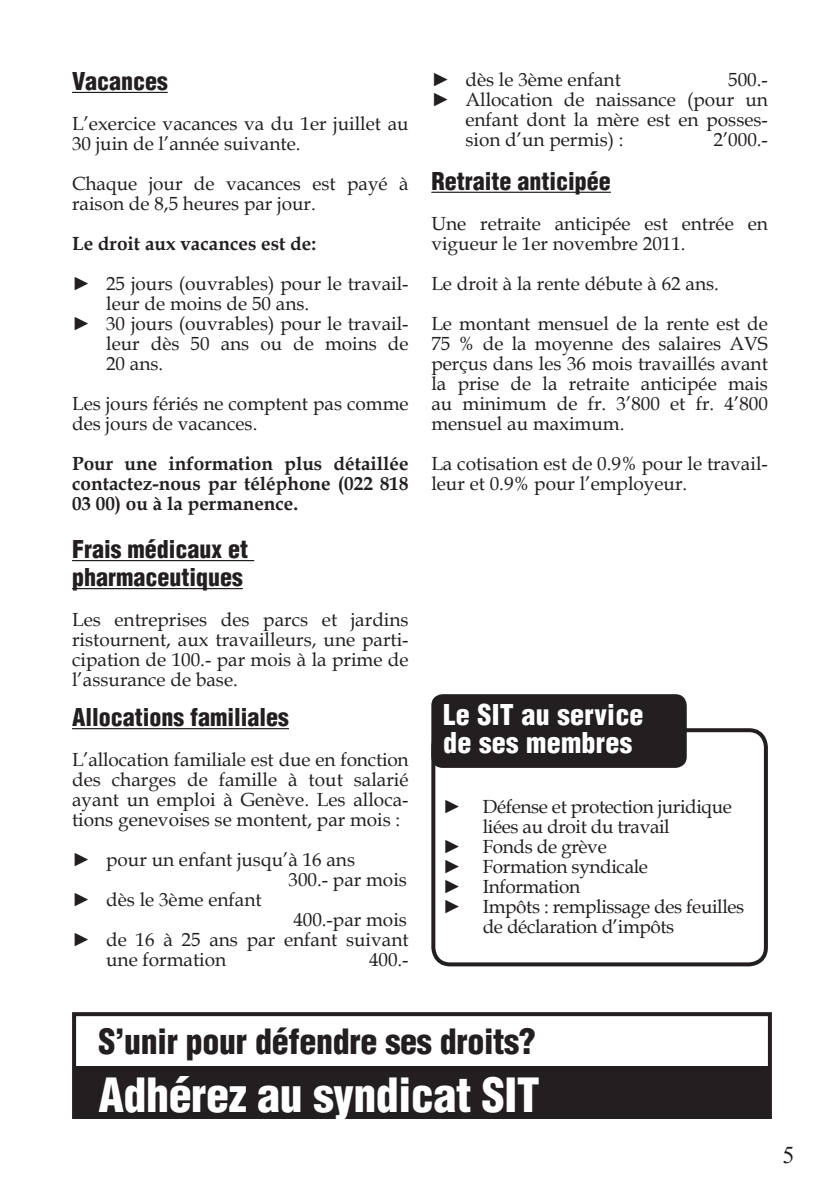
<style>
.page{position:relative;width:840px;height:1191px;background:#fff}
.page>*{position:absolute;margin:0;border:0;box-sizing:border-box;transform-origin:0 0}
.t1{font:900 condensed 46px "Helvetica";letter-spacing:-.01em;color:#fff}
.t2{font:900 condensed 34px "Helvetica";letter-spacing:-.01em;color:#231f20}
.t3{font:900 condensed 28px/28px "Helvetica";letter-spacing:.01em;color:#fff}
.t4{font:900 condensed 24px/28px "Helvetica";color:#231f20}
.t5{font:24px "Times New Roman";color:#231f20}
.t6{font:19px/20px "Book Antiqua";color:#231f20}
.t7{font:19px "Book Antiqua";letter-spacing:-.02em;color:#231f20}
.t8{font:700 19px/20px "Book Antiqua";color:#231f20;text-align:justify}
</style>
<div class="page">
<hr style="left:72px;top:92px;width:96px;height:1px;background:#231f20">
<hr style="left:72px;top:560px;width:182px;height:1px;background:#231f20">
<hr style="left:72px;top:588px;width:171px;height:1px;background:#231f20">
<hr style="left:72px;top:728px;width:217px;height:1px;background:#231f20">
<hr style="left:431px;top:192px;width:179px;height:1px;background:#231f20">
<div style="left:431px;top:728px;width:336px;height:238px;border:4px solid #231f20;border-radius:17px"></div>
<div style="left:431px;top:694px;width:255px;height:74px;background:#231f20;border-radius:11px"></div>
<div style="left:72px;top:1012px;width:699px;height:107px;border:4px solid #231f20"></div>
<div style="left:74px;top:1066px;width:695px;height:53px;background:#231f20"></div>
<p class="t4" style="left:72px;top:67px;width:97px">Vacances</p>
<p class="t6" style="left:72px;top:113px;width:338px">L’exercice vacances va du 1er juillet au<br>30 juin de l’année suivante.</p>
<p class="t6" style="left:72px;top:173px;width:338px">Chaque jour de vacances est payé à raison de 8,5 heures par jour.</p>
<p class="t8" style="left:72px;top:234px;width:245px">Le droit aux vacances est de:</p>
<p class="t6" style="left:72px;top:273px;width:338px">► 25 jours (ouvrables) pour le travail-</p>
<p class="t6" style="left:106px;top:293px;width:204px">leur de moins de 50 ans.</p>
<p class="t6" style="left:72px;top:313px;width:338px">► 30 jours (ouvrables) pour le travail-</p>
<p class="t6" style="left:106px;top:333px;width:304px">leur dès 50 ans ou de moins de</p>
<p class="t6" style="left:106px;top:353px;width:59px">20 ans.</p>
<p class="t6" style="left:72px;top:393px;width:338px">Les jours fériés ne comptent pas comme des jours de vacances.</p>
<p class="t8" style="left:72px;top:454px;width:338px">Pour une information plus détaillée contactez-nous par téléphone (022 818<br>03 00) ou à la permanence.</p>
<p class="t4" style="left:72px;top:535px;width:177px">Frais médicaux et pharmaceutiques</p>
<p class="t6" style="left:72px;top:609px;width:338px;text-align:justify">Les entreprises des parcs et jardins ristournent, aux travailleurs, une parti&shy;cipation de 100.- par mois à la prime de l’assurance de base.</p>
<p class="t4" style="left:72px;top:703px;width:218px">Allocations familiales</p>
<p class="t6" style="left:72px;top:749px;width:338px;text-align:justify">L’allocation familiale est due en fonction des charges de famille à tout salarié ayant un emploi à Genève. Les alloca&shy;tions genevoises se montent, par mois :</p>
<p class="t6" style="left:72px;top:849px;width:284px">► pour un enfant jusqu’à 16 ans</p>
<p class="t6" style="left:288px;top:869px;width:120px">300.- par mois</p>
<p class="t6" style="left:72px;top:889px;width:191px">► dès le 3ème enfant</p>
<p class="t6" style="left:293px;top:909px;width:115px">400.-par mois</p>
<p class="t6" style="left:72px;top:929px;width:338px">► de 16 à 25 ans par enfant suivant</p>
<p class="t6" style="left:106px;top:949px;width:122px">une formation</p>
<p class="t6" style="left:369px;top:949px;width:41px">400.-</p>
<p class="t6" style="left:431px;top:69px;width:191px">► dès le 3ème enfant</p>
<p class="t6" style="left:727px;top:69px;width:41px">500.-</p>
<p class="t6" style="left:431px;top:89px;width:338px">► Allocation de naissance (pour un</p>
<p class="t6" style="left:465px;top:109px;width:304px">enfant dont la mère est en posses-</p>
<p class="t6" style="left:465px;top:129px;width:160px">sion d’un permis) :</p>
<p class="t6" style="left:713px;top:129px;width:56px">2’000.-</p>
<p class="t4" style="left:431px;top:167px;width:181px">Retraite anticipée</p>
<p class="t6" style="left:431px;top:213px;width:338px">Une retraite anticipée est entrée en vigueur le 1er novembre 2011.</p>
<p class="t6" style="left:431px;top:263px;width:338px;line-height:40px">Le droit à la rente débute à 62 ans.<br>Le montant mensuel de la rente est de</p>
<p class="t6" style="left:431px;top:333px;width:338px;text-align:justify">75 % de la moyenne des salaires AVS perçus dans les 36 mois travaillés avant la prise de la retraite anticipée mais au minimum de fr. 3’800 et fr. 4’800 mensuel au maximum.</p>
<p class="t6" style="left:431px;top:453px;width:338px">La cotisation est de 0.9% pour le travail&shy;leur et 0.9% pour l’employeur.</p>
<h3 class="t3" style="left:443px;top:701px;width:202px">Le SIT au service de ses membres</h3>
<p class="t7" style="left:442px;top:793px;width:290px">► Défense et protection juridique</p>
<p class="t7" style="left:482px;top:813px;width:188px">liées au droit du travail</p>
<p class="t7" style="left:442px;top:833px;width:165px">► Fonds de grève</p>
<p class="t7" style="left:442px;top:853px;width:206px">► Formation syndicale</p>
<p class="t7" style="left:442px;top:873px;width:138px">► Information</p>
<p class="t7" style="left:442px;top:893px;width:303px">► Impôts : remplissage des feuilles</p>
<p class="t7" style="left:482px;top:913px;width:193px">de déclaration d’impôts</p>
<h2 class="t2" style="left:98px;top:1020px;width:439px">S’unir pour défendre ses droits?</h2>
<h1 class="t1" style="left:98px;top:1066px;width:442px">Adhérez au syndicat SIT</h1>
<p class="t5" style="left:782px;top:1138px;width:13px">5</p>
</div>
